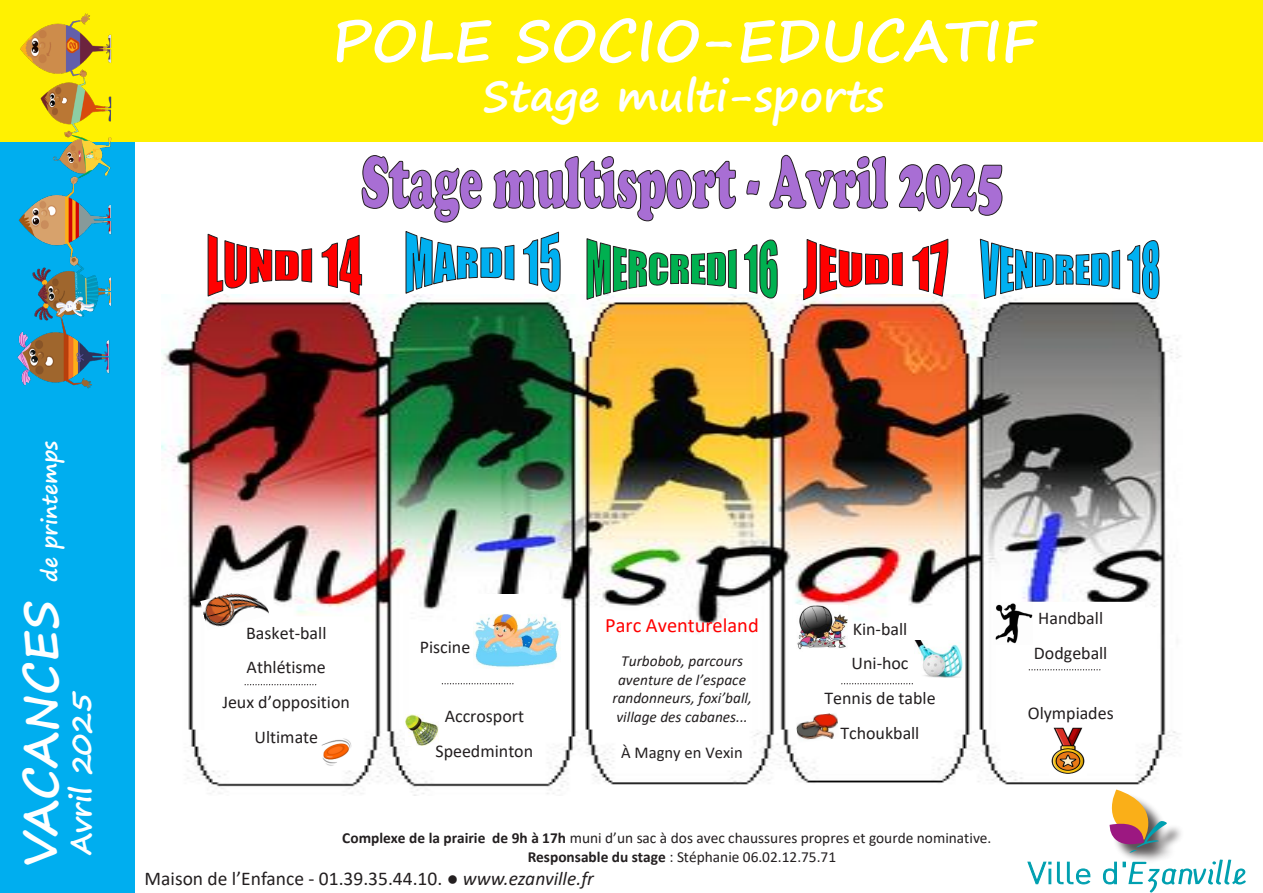
<style>
.page{position:relative;width:1263px;height:893px;background:#fff}
.page>*{position:absolute;margin:0;border:0;box-sizing:border-box;transform-origin:0 0}
.t1{font:700 57px "Segoe Print";color:#fff}
.t2{font:700 42px "Segoe Print";color:#fff}
.t3{font:700 28.5px "Segoe Print";color:#fff}
.t4{font:700 21px "Segoe Print";color:#fff}
.t5{font:20.4px "Calibri";color:#f00}
.t6{font:19.5px "Calibri";color:#231f20}
.t7{font:18px/34.7px "Calibri";color:#231f20;text-align:center}
.t8{font:16.65px "Calibri";color:#231f20}
.t9{font:15.3px/18.8px "Calibri";color:#231f20}
.t10{font:italic 15.3px/18.8px "Calibri";color:#231f20;text-align:center}
.s1{font-size:46.5px}
.s2{font-weight:700}
.s3{font-style:italic}
</style>
<div class="page">
<svg style="left:361px;top:154px;width:642px;height:69px"></svg>
<img style="left:162px;top:294px;width:1019px;height:502px">
<img style="left:795px;top:713px;width:11px;height:30px">
<img style="left:405px;top:714px;width:6px;height:32px">
<img style="left:199px;top:294px;width:172px;height:3px">
<svg style="left:207px;top:233px;width:156px;height:64px"></svg>
<svg style="left:405px;top:231px;width:156px;height:64px"></svg>
<img style="left:578px;top:294px;width:208px;height:7px">
<svg style="left:586px;top:238px;width:192px;height:63px"></svg>
<img style="left:794px;top:294px;width:166px;height:7px">
<svg style="left:803px;top:238px;width:146px;height:63px"></svg>
<img style="left:971px;top:294px;width:197px;height:7px">
<svg style="left:979px;top:238px;width:181px;height:68px"></svg>
<div style="left:209px;top:617px;width:155px;height:138px;background:#fff"></div>
<div style="left:411px;top:631px;width:147px;height:140px;background:#fff"></div>
<div style="left:996px;top:602px;width:149px;height:139px;background:#fff"></div>
<div style="left:806px;top:613px;width:147px;height:146px;background:#fff"></div>
<div style="left:595px;top:607px;width:174px;height:200px;background:#fff"></div>
<img style="left:1049px;top:727px;width:38px;height:48px">
<img style="left:794px;top:606px;width:53px;height:46px">
<img style="left:993px;top:602px;width:39px;height:43px">
<img style="left:200px;top:586px;width:69px;height:44px">
<img style="left:915px;top:641px;width:47px;height:36px">
<img style="left:319px;top:738px;width:33px;height:29px">
<svg style="left:245px;top:684px;width:72px;height:1px"></svg>
<svg style="left:442px;top:683px;width:72px;height:1px"></svg>
<svg style="left:842px;top:683px;width:71px;height:1px"></svg>
<svg style="left:1029px;top:669px;width:72px;height:1px"></svg>
<img style="left:474px;top:595px;width:86px;height:86px">
<div style="left:0;top:0;width:135px;height:893px;background:#00aeef"></div>
<div style="left:0;top:0;width:1263px;height:141px;background:#fff101"></div>
<img style="left:0;top:13px;width:130px;height:376px">
<svg style="left:1026px;top:789px;width:220px;height:103px"></svg>
<p class="t1" style="left:332px;top:-12px;width:705px">POLE SOCIO-EDUCATIF</p>
<p class="t2" style="left:482px;top:58px;width:403px">Stage multi-sports</p>
<p class="t4" style="left:30px;top:867px;width:427px;rotate:-90deg"><span class="s1">VACANCES</span> de printemps</p>
<p class="t3" style="left:55px;top:855px;width:166px;rotate:-90deg">Avril 2025</p>
<p class="t7" style="left:222px;top:615px;width:129px">Basket-ball<br>Athlétisme<br>Jeux d’opposition<br>Ultimate</p>
<p class="t7" style="left:420px;top:629px;width:52px">Piscine</p>
<p class="t7" style="left:435px;top:698px;width:99px">Accrosport<br>Speedminton</p>
<p class="t5" style="left:605px;top:611px;width:155px">Parc Aventureland</p>
<p class="t10" style="left:612px;top:651px;width:141px">Turbobob, parcours aventure de l’espace randonneurs, foxi’ball, village des cabanes...</p>
<p class="t8" style="left:621px;top:740px;width:123px">À Magny en Vexin</p>
<p class="t7" style="left:824px;top:611px;width:113px">Kin-ball<br>Uni-hoc<br>Tennis de table<br>Tchoukball</p>
<p class="t9" style="left:528px;top:828px;width:465px;text-indent:-185px"><span class="s2">Complexe de la prairie de 9h à 17h</span> muni d’un sac à dos avec chaussures propres et gourde nominative.<br><span class="s2">Responsable du stage</span> : Stéphanie 06.02.12.75.71</p>
<p class="t6" style="left:145px;top:865px;width:451px">Maison de l’Enfance - 01.39.35.44.10. ● <span class="s3">www.ezanville.fr</span></p>
<p class="t7" style="left:1034px;top:600px;width:75px;text-align:left">Handball<br>Dodgeball</p>
<p class="t7" style="left:1028px;top:695px;width:87px">Olympiades</p>
</div>
